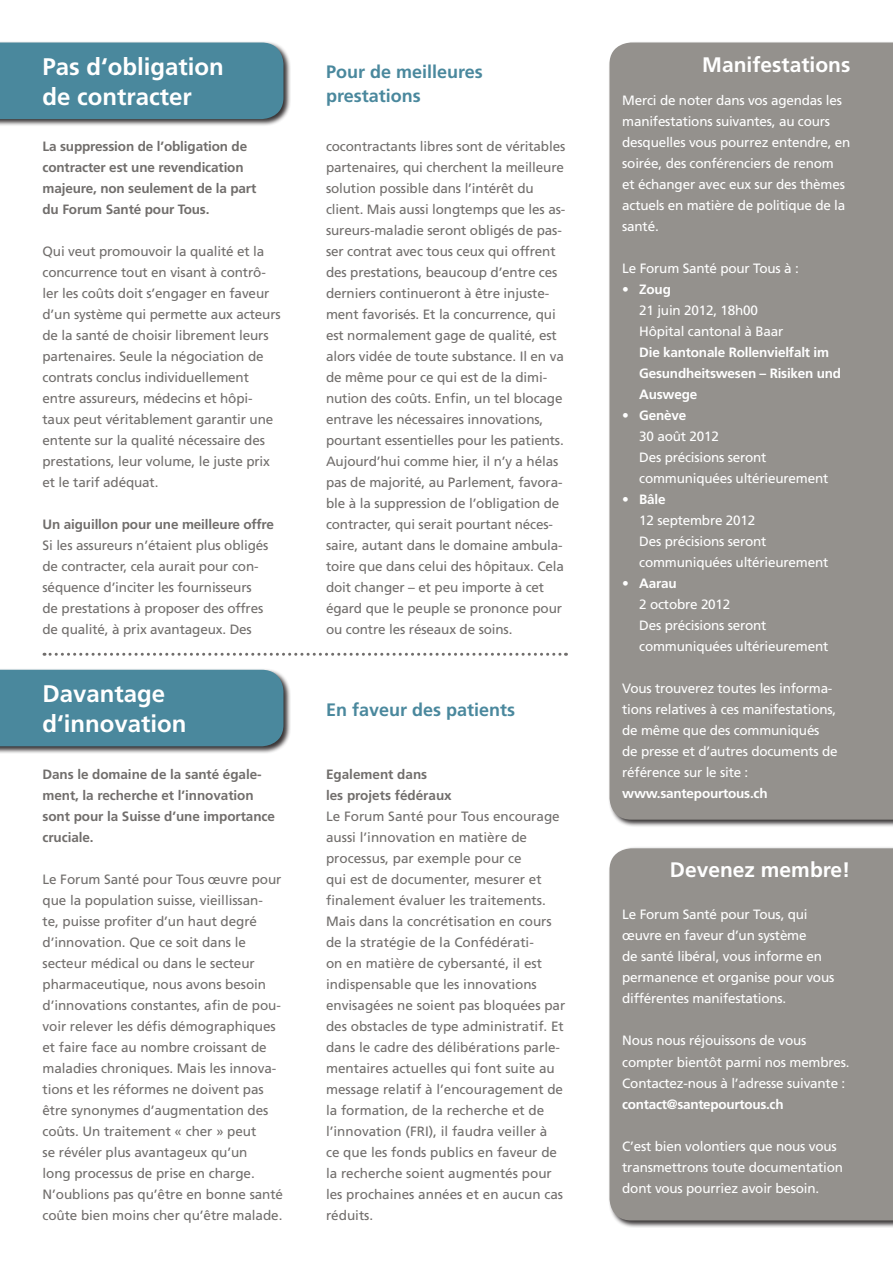
<style>
.page{position:relative;width:893px;height:1263px;background:#fff}
.page>*{position:absolute;margin:0;border:0;box-sizing:border-box;transform-origin:0 0}
.t1{font:700 24px/30px "Frutiger";color:#fff}
.t2{font:700 21px "Frutiger";color:#fff}
.t3{font:700 18px "Frutiger";color:#4a889d}
.t4{font:13.5px/21px "Frutiger";letter-spacing:-.01em;color:#716e6c}
.t5{font:13.5px/21px "Frutiger";letter-spacing:-.015em;color:#fff}
.t6{font:700 13.5px/21px "Frutiger";letter-spacing:-.01em;color:#716e6c}
.t7{font:700 13.5px/21px "Frutiger";letter-spacing:-.015em;color:#fff}
</style>
<div class="page">
<div style="left:609px;top:43px;width:284px;height:777px;background:#94918d"></div>
<div style="left:0;top:41px;width:291px;height:85px;background:#231f20;opacity:.9"></div>
<div style="left:0;top:43px;width:283px;height:76px;background:#4a889d"></div>
<div style="left:608px;top:847px;width:285px;height:381px;background:#231f20;opacity:.9"></div>
<div style="left:609px;top:848px;width:284px;height:372px;background:#94918d"></div>
<svg style="left:44px;top:653px;width:522px;height:3px"></svg>
<div style="left:0;top:668px;width:291px;height:86px;background:#231f20;opacity:.9"></div>
<div style="left:0;top:670px;width:283px;height:76px;background:#4a889d"></div>
<p class="t1" style="left:43px;top:52px;width:183px">Pas d‘obligation</p>
<p class="t1" style="left:43px;top:82px;width:151px">de contracter</p>
<p class="t6" style="left:43px;top:136px;width:215px">La suppression de l’obligation de contracter est une revendication majeure, non seulement de la part</p>
<p class="t6" style="left:43px;top:199px;width:169px">du Forum Santé pour Tous.</p>
<p class="t4" style="left:43px;top:241px;width:240px">Qui veut promouvoir la qualité et la concurrence tout en visant à contrô&shy;ler les coûts doit s’engager en faveur d’un système qui permette aux acteurs de la santé de choisir librement leurs partenaires. Seule la négociation de contrats conclus individuellement entre assureurs, médecins et hôpi&shy;taux peut véritablement garantir une entente sur la qualité nécessaire des prestations, leur volume, le juste prix et le tarif adéquat.</p>
<p class="t6" style="left:43px;top:514px;width:233px">Un aiguillon pour une meilleure offre</p>
<p class="t4" style="left:43px;top:535px;width:227px">Si les assureurs n’étaient plus obligés de contracter, cela aurait pour con&shy;séquence d’inciter les fournisseurs de prestations à proposer des offres de qualité, à prix avantageux. Des</p>
<p class="t1" style="left:43px;top:679px;width:146px">Davantage d‘innovation</p>
<p class="t6" style="left:43px;top:764px;width:234px">Dans le domaine de la santé égale&shy;ment, la recherche et l’innovation sont pour la Suisse d’une importance cruciale.</p>
<p class="t4" style="left:43px;top:869px;width:242px">Le Forum Santé pour Tous œuvre pour que la population suisse, vieillissan-<br>te, puisse profiter d’un haut degré d’innovation. Que ce soit dans le secteur médical ou dans le secteur pharmaceutique, nous avons besoin d’innovations constantes, afin de pou&shy;voir relever les défis démographiques et faire face au nombre croissant de maladies chroniques. Mais les innova&shy;tions et les réformes ne doivent pas être synonymes d’augmentation des coûts. Un traitement « cher » peut<br>se révéler plus avantageux qu’un<br>long processus de prise en charge.<br>N’oublions pas qu’être en bonne santé coûte bien moins cher qu’être malade.</p>
<p class="t3" style="left:326px;top:61px;width:158px">Pour de meilleures</p>
<p class="t3" style="left:326px;top:85px;width:96px">prestations</p>
<p class="t4" style="left:326px;top:136px;width:241px;text-align:justify">cocontractants libres sont de véritables partenaires, qui cherchent la meilleure solution possible dans l’intérêt du</p>
<p class="t4" style="left:326px;top:199px;width:241px">client. Mais aussi longtemps que les as&shy;sureurs-maladie seront obligés de pas&shy;ser contrat avec tous ceux qui offrent des prestations, beaucoup d’entre ces derniers continueront à être injuste&shy;ment favorisés. Et la concurrence, qui est normalement gage de qualité, est alors vidée de toute substance. Il en va de même pour ce qui est de la dimi&shy;nution des coûts. Enfin, un tel blocage entrave les nécessaires innovations, pourtant essentielles pour les patients.</p>
<p class="t4" style="left:326px;top:451px;width:239px">Aujourd’hui comme hier, il n’y a hélas pas de majorité, au Parlement, favora&shy;ble à la suppression de l’obligation de contracter, qui serait pourtant néces&shy;saire, autant dans le domaine ambula&shy;toire que dans celui des hôpitaux. Cela doit changer – et peu importe à cet égard que le peuple se prononce pour ou contre les réseaux de soins.</p>
<p class="t3" style="left:326px;top:699px;width:191px">En faveur des patients</p>
<p class="t6" style="left:326px;top:764px;width:103px">Egalement dans</p>
<p class="t6" style="left:326px;top:785px;width:127px">les projets fédéraux</p>
<p class="t4" style="left:326px;top:806px;width:235px">Le Forum Santé pour Tous encourage aussi l’innovation en matière de</p>
<p class="t4" style="left:326px;top:848px;width:241px">processus, par exemple pour ce<br>qui est de documenter, mesurer et finalement évaluer les traitements.<br>Mais dans la concrétisation en cours de la stratégie de la Confédérati-<br>on en matière de cybersanté, il est indispensable que les innovations envisagées ne soient pas bloquées par des obstacles de type administratif. Et dans le cadre des délibérations parle&shy;mentaires actuelles qui font suite au message relatif à l’encouragement de la formation, de la recherche et de l’innovation (FRI), il faudra veiller à<br>ce que les fonds publics en faveur de la recherche soient augmentés pour les prochaines années et en aucun cas réduits.</p>
<p class="t2" style="left:702px;top:52px;width:150px">Manifestations</p>
<p class="t5" style="left:622px;top:89px;width:230px">Merci de noter dans vos agendas les manifestations suivantes, au cours desquelles vous pourrez entendre, en soirée, des conférenciers de renom<br>et échanger avec eux sur des thèmes actuels en matière de politique de la santé.</p>
<p class="t5" style="left:622px;top:257px;width:178px">Le Forum Santé pour Tous à :</p>
<p class="t7" style="left:622px;top:278px;width:50px">• Zoug</p>
<p class="t5" style="left:639px;top:299px;width:120px">21 juin 2012, 18h00</p>
<p class="t5" style="left:639px;top:320px;width:146px">Hôpital cantonal à Baar</p>
<p class="t7" style="left:639px;top:341px;width:203px">Die kantonale Rollenvielfalt im<br>Gesundheitswesen – Risiken und<br>Auswege</p>
<p class="t7" style="left:622px;top:404px;width:66px">• Genève</p>
<p class="t5" style="left:639px;top:425px;width:81px">30 août 2012</p>
<p class="t5" style="left:639px;top:446px;width:129px">Des précisions seront</p>
<p class="t5" style="left:639px;top:467px;width:191px">communiquées ultérieurement</p>
<p class="t7" style="left:622px;top:488px;width:45px">• Bâle</p>
<p class="t5" style="left:639px;top:509px;width:118px">12 septembre 2012</p>
<p class="t5" style="left:639px;top:530px;width:129px">Des précisions seront</p>
<p class="t5" style="left:639px;top:551px;width:191px">communiquées ultérieurement</p>
<p class="t7" style="left:622px;top:572px;width:56px">• Aarau</p>
<p class="t5" style="left:639px;top:593px;width:93px">2 octobre 2012</p>
<p class="t5" style="left:639px;top:614px;width:129px">Des précisions seront</p>
<p class="t5" style="left:639px;top:635px;width:191px">communiquées ultérieurement</p>
<p class="t5" style="left:622px;top:677px;width:217px">Vous trouverez toutes les informa&shy;tions relatives à ces manifestations, de même que des communiqués de presse et d’autres documents de référence sur le site :</p>
<p class="t7" style="left:622px;top:782px;width:147px">www.santepourtous.ch</p>
<p class="t2" style="left:670px;top:858px;width:182px">Devenez membre!</p>
<p class="t5" style="left:622px;top:904px;width:187px">Le Forum Santé pour Tous, qui</p>
<p class="t5" style="left:622px;top:925px;width:186px">œuvre en faveur d’un système</p>
<p class="t5" style="left:622px;top:946px;width:201px">de santé libéral, vous informe en</p>
<p class="t5" style="left:622px;top:967px;width:214px">permanence et organise pour vous</p>
<p class="t5" style="left:622px;top:988px;width:166px">différentes manifestations.</p>
<p class="t5" style="left:622px;top:1030px;width:229px">Nous nous réjouissons de vous compter bientôt parmi nos membres.<br>Contactez-nous à l’adresse suivante :</p>
<p class="t7" style="left:622px;top:1093px;width:163px">contact@santepourtous.ch</p>
<p class="t5" style="left:622px;top:1135px;width:222px">C’est bien volontiers que nous vous transmettrons toute documentation dont vous pourriez avoir besoin.</p>
</div>
